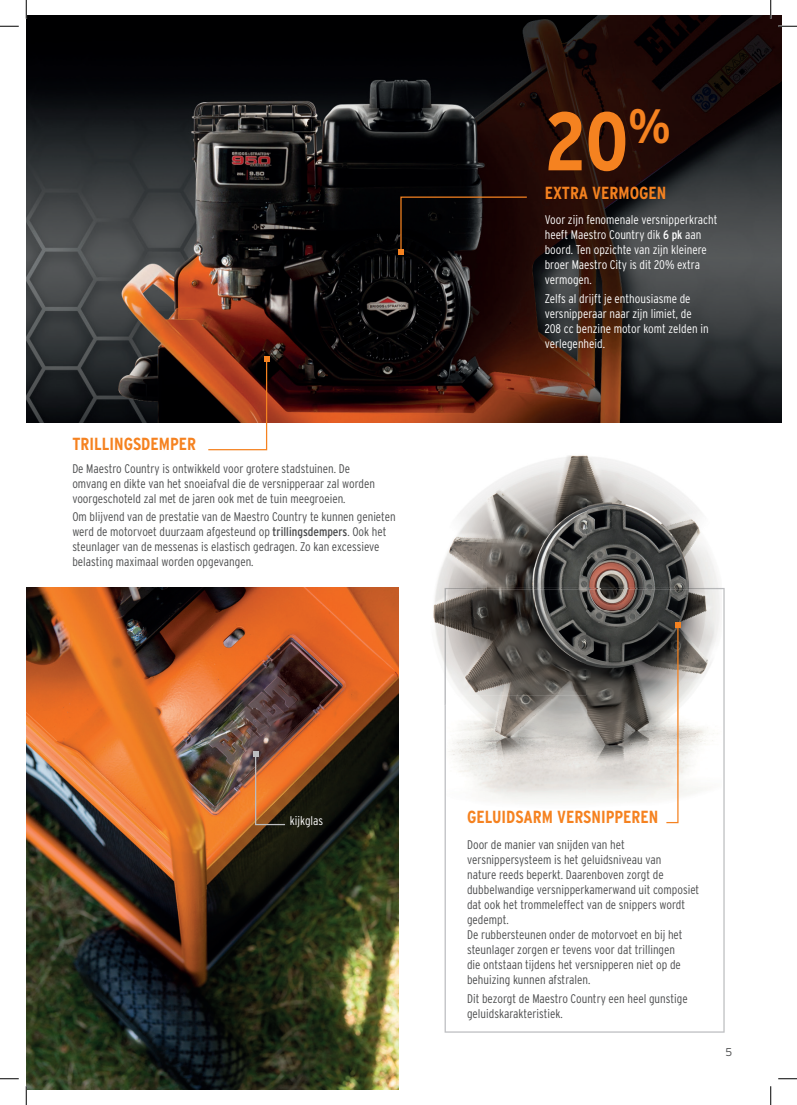
<style>
.page{position:relative;width:797px;height:1105px;background:#fff}
.page>*{position:absolute;margin:0;border:0;box-sizing:border-box;transform-origin:0 0}
.t1{font:700 condensed 82.62px "Interstate";color:#f58220}
.t2{font:700 condensed 17.5px "Interstate";color:#f58220}
.t3{font:300 condensed 12.5px/15px "Interstate";color:#4b4c4d}
.t4{font:300 condensed 12.5px/15px "Interstate";color:#fff}
.t5{font:300 11.25px "Interstate";color:#4b4c4d}
.s1{font-weight:400}
</style>
<div class="page">
<img style="left:26px;top:16px;width:755px;height:406px">
<svg style="left:444px;top:588px;width:280px;height:445px"></svg>
<img style="left:26px;top:588px;width:372px;height:501px">
<img style="left:433px;top:455px;width:154px;height:240px">
<img style="left:587px;top:456px;width:135px;height:367px">
<img style="left:444px;top:695px;width:143px;height:128px">
<img style="left:444px;top:588px;width:278px;height:39px">
<img style="left:444px;top:627px;width:2px;height:78px">
<svg style="left:665px;top:623px;width:15px;height:201px"></svg>
<svg style="left:398px;top:196px;width:130px;height:59px;background:#150a08"></svg>
<svg style="left:253px;top:752px;width:33px;height:74px;background:#bd6931"></svg>
<svg style="left:207px;top:356px;width:62px;height:95px"></svg>
<svg style="left:0;top:25px;width:19px;height:2px"></svg>
<svg style="left:778px;top:25px;width:19px;height:2px"></svg>
<svg style="left:0;top:1078px;width:19px;height:1px"></svg>
<svg style="left:778px;top:1078px;width:19px;height:1px"></svg>
<svg style="left:25px;top:0;width:2px;height:19px"></svg>
<svg style="left:25px;top:1086px;width:2px;height:19px"></svg>
<svg style="left:770px;top:0;width:1px;height:19px"></svg>
<svg style="left:770px;top:1086px;width:1px;height:19px"></svg>
<h2 class="t2" style="left:72px;top:433px;width:125px">TRILLINGSDEMPER</h2>
<p class="t3" style="left:72px;top:460px;width:304px">De Maestro Country is ontwikkeld voor grotere stadstuinen. De omvang en dikte van het snoeiafval die de versnipperaar zal worden voorgeschoteld zal met de jaren ook met de tuin meegroeien.</p>
<p class="t3" style="left:72px;top:509px;width:325px">Om blijvend van de prestatie van de Maestro Country te kunnen genieten werd de motorvoet duurzaam afgesteund op <span class="s1">trillingsdempers</span>. Ook het steunlager van de messenas is elastisch gedragen. Zo kan excessieve belasting maximaal worden opgevangen.</p>
<h1 class="t1" style="left:544px;top:91px;width:127px">20<sup>%</sup></h1>
<h2 class="t2" style="left:544px;top:182px;width:123px">EXTRA VERMOGEN</h2>
<p class="t4" style="left:544px;top:212px;width:174px">Voor zijn fenomenale versnipperkracht heeft Maestro Country dik <span class="s1">6 pk</span> aan boord. Ten opzichte van zijn kleinere broer Maestro City is dit 20% extra vermogen.</p>
<p class="t4" style="left:544px;top:291px;width:165px">Zelfs al drijft je enthousiasme de versnipperaar naar zijn limiet, de<br>208 cc benzine motor komt zelden in verlegenheid.</p>
<p class="t4" style="left:290px;top:813px;width:35px">kijkglas</p>
<h2 class="t2" style="left:467px;top:807px;width:193px">GELUIDSARM VERSNIPPEREN</h2>
<p class="t3" style="left:467px;top:837px;width:234px">Door de manier van snijden van het versnippersysteem is het geluidsniveau van<br>nature reeds beperkt. Daarenboven zorgt de dubbelwandige versnipperkamerwand uit composiet dat ook het trommeleffect van de snippers wordt gedempt.<br>De rubbersteunen onder de motorvoet en bij het steunlager zorgen er tevens voor dat trillingen<br>die ontstaan tijdens het versnipperen niet op de behuizing kunnen afstralen.</p>
<p class="t3" style="left:467px;top:990px;width:222px">Dit bezorgt de Maestro Country een heel gunstige geluidskarakteristiek.</p>
<p class="t5" style="left:725px;top:1045px;width:8px">5</p>
</div>
